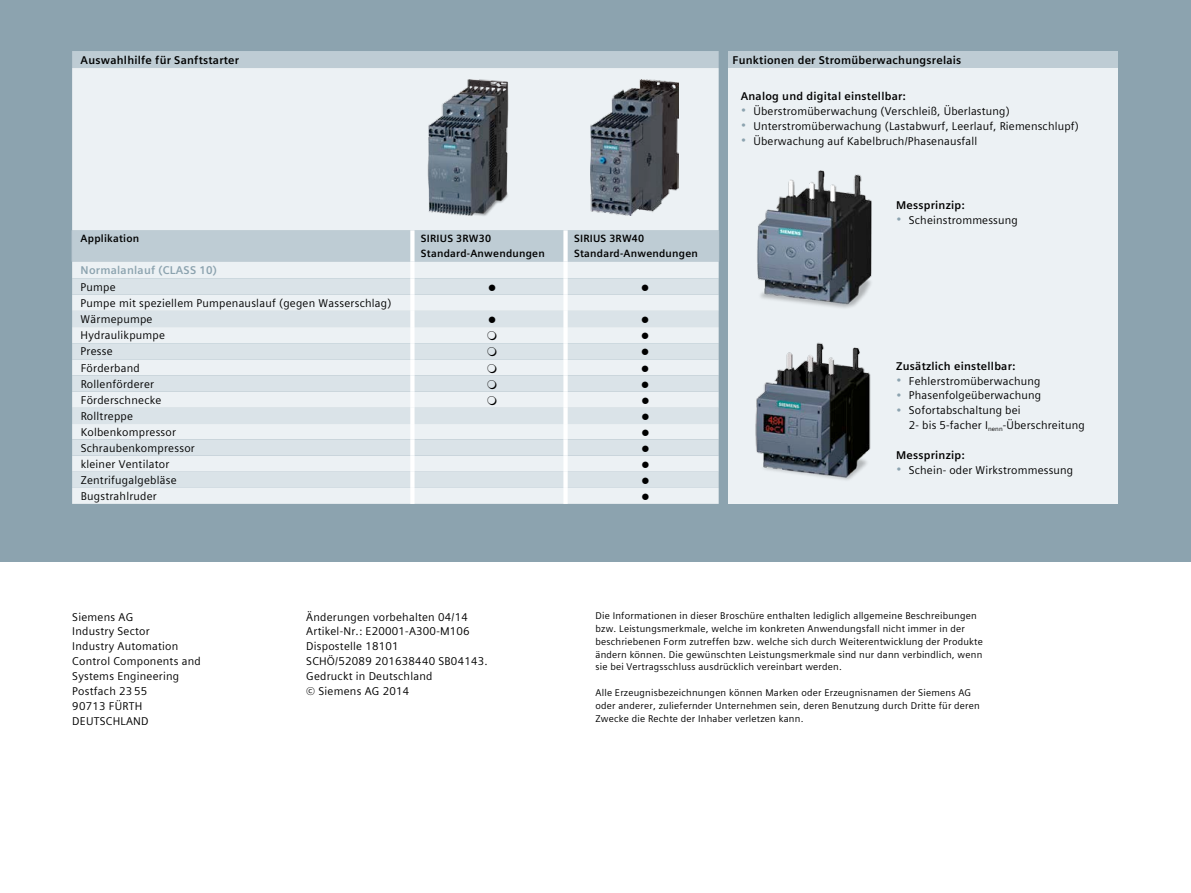
<style>
.page{position:relative;width:1191px;height:893px;background:#fff}
.page>*{position:absolute;margin:0;border:0;box-sizing:border-box;transform-origin:0 0}
.t1{font:11.25px/14.9px "Siemens Sans Global";letter-spacing:.02em;color:#000}
.t2{font:700 11.25px "Siemens Sans Global";letter-spacing:.02em;color:#000}
.t3{font:700 11.25px "Siemens Sans Global";letter-spacing:.02em;color:#8ca3af}
.t4{font:700 10.5px/14.9px "Siemens Sans Global";letter-spacing:.02em;color:#000}
.t5{font:9.75px/12.8px "Siemens Sans Global";letter-spacing:.02em;color:#000}
.s1{color:#8ca3af}
</style>
<div class="page">
<div style="left:0;top:0;width:1191px;height:561px;background:#8ca3af"></div>
<div style="left:728px;top:51px;width:389px;height:17px;background:#beccd4"></div>
<div style="left:728px;top:68px;width:389px;height:436px;background:#ecf1f4"></div>
<img style="left:757px;top:170px;width:115px;height:138px">
<img style="left:755px;top:343px;width:116px;height:137px">
<div style="left:72px;top:51px;width:646px;height:17px;background:#beccd4"></div>
<svg style="left:72px;top:68px;width:646px;height:436px;background:#e4eaee"></svg>
<svg style="left:72px;top:279px;width:646px;height:209px;background:#e1e8ec"></svg>
<hr style="left:72px;top:230px;width:1px;height:32px;background:#beccd4">
<hr style="left:718px;top:230px;width:1px;height:32px;background:#beccd4">
<svg style="left:410px;top:230px;width:4px;height:32px"></svg>
<svg style="left:563px;top:230px;width:4px;height:32px"></svg>
<hr style="left:410px;top:262px;width:4px;height:17px;background:#fff">
<hr style="left:563px;top:262px;width:4px;height:17px;background:#fff">
<hr style="left:410px;top:279px;width:4px;height:16px;background:#fff">
<svg style="left:563px;top:279px;width:4px;height:16px"></svg>
<hr style="left:410px;top:295px;width:4px;height:16px;background:#fff">
<hr style="left:563px;top:295px;width:4px;height:16px;background:#fff">
<hr style="left:410px;top:311px;width:4px;height:16px;background:#fff">
<svg style="left:563px;top:311px;width:4px;height:16px"></svg>
<hr style="left:410px;top:327px;width:4px;height:16px;background:#fff">
<hr style="left:563px;top:327px;width:4px;height:16px;background:#fff">
<hr style="left:410px;top:343px;width:4px;height:16px;background:#fff">
<svg style="left:563px;top:343px;width:4px;height:16px"></svg>
<hr style="left:410px;top:359px;width:4px;height:16px;background:#fff">
<hr style="left:563px;top:359px;width:4px;height:16px;background:#fff">
<hr style="left:410px;top:375px;width:4px;height:17px;background:#fff">
<svg style="left:563px;top:375px;width:4px;height:17px"></svg>
<hr style="left:410px;top:392px;width:4px;height:16px;background:#fff">
<hr style="left:563px;top:392px;width:4px;height:16px;background:#fff">
<hr style="left:410px;top:408px;width:4px;height:16px;background:#fff">
<svg style="left:563px;top:408px;width:4px;height:16px"></svg>
<hr style="left:410px;top:424px;width:4px;height:15px;background:#fff">
<hr style="left:563px;top:424px;width:4px;height:15px;background:#fff">
<hr style="left:410px;top:439px;width:4px;height:17px;background:#fff">
<svg style="left:563px;top:439px;width:4px;height:17px"></svg>
<hr style="left:410px;top:456px;width:4px;height:16px;background:#fff">
<hr style="left:563px;top:456px;width:4px;height:16px;background:#fff">
<hr style="left:410px;top:472px;width:4px;height:16px;background:#fff">
<svg style="left:563px;top:472px;width:4px;height:16px"></svg>
<hr style="left:410px;top:488px;width:4px;height:16px;background:#fff">
<hr style="left:563px;top:488px;width:4px;height:16px;background:#fff">
<img style="left:423px;top:79px;width:90px;height:145px">
<img style="left:590px;top:79px;width:88px;height:136px">
<p class="t2" style="left:81px;top:51px;width:160px">Auswahlhilfe für Sanftstarter</p>
<p class="t4" style="left:81px;top:231px;width:60px">Applikation</p>
<p class="t4" style="left:421px;top:231px;width:125px">SIRIUS 3RW30<br>Standard-Anwendungen</p>
<p class="t4" style="left:574px;top:231px;width:125px">SIRIUS 3RW40<br>Standard-Anwendungen</p>
<p class="t3" style="left:81px;top:261px;width:138px">Normalanlauf (CLASS 10)</p>
<p class="t1" style="left:81px;top:279px;width:37px">Pumpe</p>
<p class="t1" style="left:487px;top:279px;width:11px">●</p>
<p class="t1" style="left:640px;top:279px;width:11px">●</p>
<p class="t1" style="left:81px;top:295px;width:312px;line-height:16.2px">Pumpe mit speziellem Pumpenauslauf (gegen Wasserschlag)<br>Wärmepumpe</p>
<p class="t1" style="left:487px;top:312px;width:11px">●</p>
<p class="t1" style="left:640px;top:312px;width:11px">●</p>
<p class="t1" style="left:81px;top:328px;width:86px">Hydraulikpumpe</p>
<p class="t1" style="left:487px;top:328px;width:12px">❍</p>
<p class="t1" style="left:640px;top:328px;width:11px">●</p>
<p class="t1" style="left:81px;top:344px;width:34px">Presse</p>
<p class="t1" style="left:487px;top:344px;width:12px">❍</p>
<p class="t1" style="left:640px;top:344px;width:11px">●</p>
<p class="t1" style="left:81px;top:360px;width:61px">Förderband</p>
<p class="t1" style="left:487px;top:360px;width:12px">❍</p>
<p class="t1" style="left:640px;top:360px;width:11px">●</p>
<p class="t1" style="left:81px;top:376px;width:75px">Rollenförderer</p>
<p class="t1" style="left:487px;top:376px;width:12px">❍</p>
<p class="t1" style="left:640px;top:376px;width:11px">●</p>
<p class="t1" style="left:81px;top:393px;width:82px">Förderschnecke</p>
<p class="t1" style="left:487px;top:393px;width:12px">❍</p>
<p class="t1" style="left:640px;top:393px;width:11px">●</p>
<p class="t1" style="left:81px;top:409px;width:54px">Rolltreppe</p>
<p class="t1" style="left:640px;top:409px;width:11px">●</p>
<p class="t1" style="left:81px;top:425px;width:97px">Kolbenkompressor</p>
<p class="t1" style="left:640px;top:425px;width:11px">●</p>
<p class="t1" style="left:81px;top:440px;width:116px">Schraubenkompressor</p>
<p class="t1" style="left:640px;top:440px;width:11px">●</p>
<p class="t1" style="left:81px;top:456px;width:90px">kleiner Ventilator</p>
<p class="t1" style="left:640px;top:456px;width:11px">●</p>
<p class="t1" style="left:81px;top:473px;width:98px">Zentrifugalgebläse</p>
<p class="t1" style="left:640px;top:473px;width:11px">●</p>
<p class="t1" style="left:81px;top:489px;width:78px">Bugstrahlruder</p>
<p class="t1" style="left:640px;top:489px;width:11px">●</p>
<p class="t2" style="left:732px;top:51px;width:230px">Funktionen der Stromüberwachungsrelais</p>
<p class="t2" style="left:740px;top:88px;width:167px">Analog und digital einstellbar:</p>
<p class="t1" style="left:740px;top:104px;width:271px"><span class="s1">•</span> Überstromüberwachung (Verschleiß, Überlastung)</p>
<p class="t1" style="left:740px;top:119px;width:340px"><span class="s1">•</span> Unterstromüberwachung (Lastabwurf, Leerlauf, Riemenschlupf)</p>
<p class="t1" style="left:740px;top:133px;width:238px"><span class="s1">•</span> Überwachung auf Kabelbruch/Phasenausfall</p>
<p class="t2" style="left:896px;top:196px;width:70px">Messprinzip:</p>
<p class="t1" style="left:896px;top:213px;width:123px"><span class="s1">•</span> Scheinstrommessung</p>
<p class="t2" style="left:896px;top:357px;width:121px">Zusätzlich einstellbar:</p>
<p class="t1" style="left:896px;top:373px;width:146px"><span class="s1">•</span> Fehlerstromüberwachung</p>
<p class="t1" style="left:896px;top:388px;width:147px"><span class="s1">•</span> Phasenfolgeüberwachung</p>
<p class="t1" style="left:909px;top:403px;width:177px;text-indent:-13px"><span class="s1">•</span> Sofortabschaltung bei<br>2- bis 5-facher I<sub>nenn</sub>-Überschreitung</p>
<p class="t2" style="left:896px;top:446px;width:70px">Messprinzip:</p>
<p class="t1" style="left:896px;top:463px;width:179px"><span class="s1">•</span> Schein- oder Wirkstrommessung</p>
<p class="t1" style="left:72px;top:609px;width:130px">Siemens AG<br>Industry Sector<br>Industry Automation<br>Control Components and<br>Systems Engineering<br>Postfach 23 55<br>90713 FÜRTH<br>DEUTSCHLAND</p>
<p class="t1" style="left:306px;top:609px;width:183px">Änderungen vorbehalten 04/14<br>Artikel-Nr.: E20001-A300-M106<br>Dispostelle 18101<br>SCHÖ/52089 201638440 SB04143.<br>Gedruckt in Deutschland<br>© Siemens AG 2014</p>
<p class="t5" style="left:595px;top:610px;width:389px">Die Informationen in dieser Broschüre enthalten lediglich allgemeine Beschreibungen bzw. Leistungsmerkmale, welche im konkreten Anwendungsfall nicht immer in der beschriebenen Form zutreffen bzw. welche sich durch Weiterentwicklung der Produkte ändern können. Die gewünschten Leistungsmerkmale sind nur dann verbindlich, wenn sie bei Vertragsschluss ausdrücklich vereinbart werden.</p>
<p class="t5" style="left:595px;top:686px;width:386px">Alle Erzeugnisbezeichnungen können Marken oder Erzeugnisnamen der Siemens AG oder anderer, zuliefernder Unternehmen sein, deren Benutzung durch Dritte für deren<br>Zwecke die Rechte der Inhaber verletzen kann.</p>
</div>
